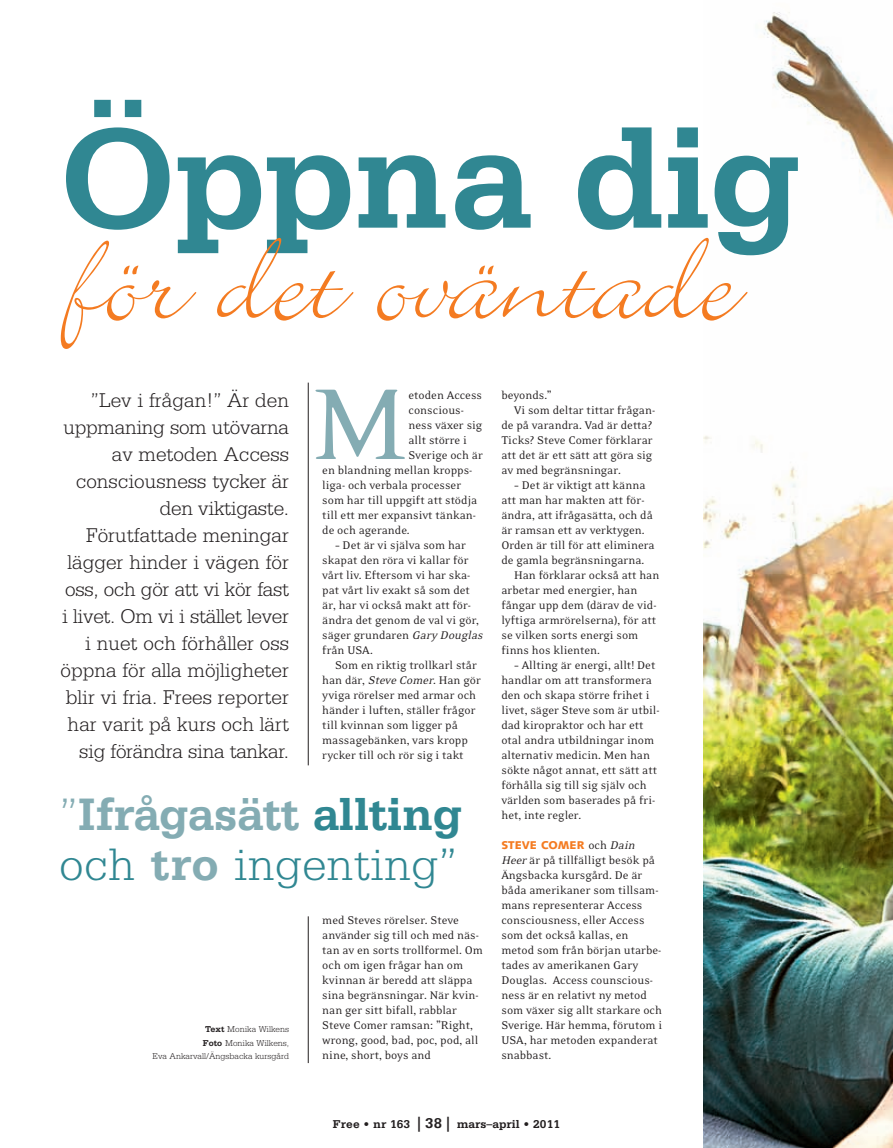
<style>
.page{position:relative;width:893px;height:1148px;background:#fff}
.page>*{position:absolute;margin:0;border:0;box-sizing:border-box;transform-origin:0 0}
.t1{font:700 150px "Serifa";letter-spacing:-.015em;color:#308792}
.t2{font:115.5px "Eidetic Neo";color:#84acb3}
.t3{font:103.5px "Bickley Script Com";color:#f47b21}
.t4{font:700 48px/49.5px "Serifa";letter-spacing:-.015em;color:#84acb3}
.t5{font:300 21px/27px "Serifa";color:#231f20;text-align:right}
.t6{font:12.75px/15px "Eidetic Neo";color:#231f20}
.t7{font:700 12px "Serifa";color:#231f20}
.t8{font:900 11.25px "Syntax";color:#f47b21}
.t9{font:300 9px/13.5px "Serifa";color:#231f20;text-align:right}
.s1{font-style:italic}
.s2{font-weight:300}
.s3{color:#308792}
.s4{font-weight:300;color:#308792}
.s5{font-weight:700}
.s6{font-family:"Eidetic Neo";font-weight:400;font-size:12.75px;color:#231f20}
.s7{font-family:"Eidetic Neo";font-weight:400;font-style:italic;font-size:12.75px;color:#231f20}
.s8{font-size:15px}
</style>
<div class="page">
<img style="left:704px;top:12px;width:189px;height:1136px">
<hr style="left:308px;top:383px;width:1px;height:382px;background:#231f20">
<hr style="left:308px;top:916px;width:1px;height:147px;background:#231f20">
<p class="t1" style="left:59px;top:130px;width:744px">Öppna dig</p>
<p class="t3" style="left:65px;top:206px;width:674px">för det oväntade</p>
<p class="t5" style="left:60px;top:388px;width:230px">”Lev i frågan!” Är den uppmaning som utövarna av metoden Access consciousness tycker är den viktigaste.<br>Förutfattade meningar lägger hinder i vägen för oss, och gör att vi kör fast i livet. Om vi i stället lever i nuet och förhåller oss öppna för alla möjligheter blir vi fria. Frees reporter har varit på kurs och lärt sig förändra sina tankar.</p>
<p class="t2" style="left:312px;top:351px;width:97px">M</p>
<p class="t6" style="left:408px;top:387px;width:75px">etoden Access</p>
<p class="t6" style="left:408px;top:402px;width:57px">conscious-</p>
<p class="t6" style="left:408px;top:417px;width:75px">ness växer sig</p>
<p class="t6" style="left:408px;top:432px;width:60px">allt större i</p>
<p class="t6" style="left:408px;top:447px;width:76px">Sverige och är</p>
<p class="t6" style="left:322px;top:462px;width:151px">en blandning mellan kropps -</p>
<p class="t6" style="left:322px;top:477px;width:140px">liga- och verbala processer</p>
<p class="t6" style="left:322px;top:492px;width:157px">som har till uppgift att stödja</p>
<p class="t6" style="left:322px;top:507px;width:155px">till ett mer expansivt tänkan-</p>
<p class="t6" style="left:322px;top:522px;width:89px">de och agerande.</p>
<p class="t6" style="left:335px;top:537px;width:132px">– Det är vi själva som har</p>
<p class="t6" style="left:322px;top:552px;width:148px">skapat den röra vi kallar för</p>
<p class="t6" style="left:322px;top:567px;width:150px">vårt liv. Eftersom vi har ska-</p>
<p class="t6" style="left:322px;top:582px;width:149px">pat vårt liv exakt så som det</p>
<p class="t6" style="left:322px;top:597px;width:150px">är, har vi också makt att för-</p>
<p class="t6" style="left:322px;top:612px;width:158px">ändra det genom de val vi gör,</p>
<p class="t6" style="left:322px;top:627px;width:164px">säger grundaren <span class="s1">Gary Douglas</span></p>
<p class="t6" style="left:322px;top:642px;width:52px">från USA.</p>
<p class="t6" style="left:335px;top:657px;width:143px">Som en riktig trollkarl står</p>
<p class="t6" style="left:322px;top:672px;width:160px">han där, <span class="s1">Steve Comer</span>. Han gör</p>
<p class="t6" style="left:322px;top:687px;width:155px">yviga rörelser med armar och</p>
<p class="t6" style="left:322px;top:702px;width:155px">händer i luften, ställer frågor</p>
<p class="t6" style="left:322px;top:717px;width:137px">till kvinnan som ligger på</p>
<p class="t6" style="left:322px;top:732px;width:147px">massagebänken, vars kropp</p>
<p class="t6" style="left:322px;top:747px;width:143px">rycker till och rör sig i takt</p>
<p class="t4" style="left:59px;top:794px;width:404px"><span class="s2">”</span>Ifrågasätt <span class="s3">allting </span><span class="s4">och</span> tro <span class="s4">ingenting”</span></p>
<p class="t9" style="left:153px;top:1023px;width:138px"><span class="s5">Text</span> Monika Wilkens<br><span class="s5">Foto</span> Monika Wilkens,<br>Eva Ankarvall/Ängsbacka kursgård</p>
<p class="t6" style="left:322px;top:912px;width:162px">med Steves rörelser. Steve använder sig till och med näs&shy;tan av en sorts trollformel. Om och om igen frågar han om kvinnan är beredd att släppa sina begränsningar. När kvin&shy;nan ger sitt bifall, rabblar<br>Steve Comer ramsan: ”Right, wrong, good, bad, poc, pod, all nine, short, boys and</p>
<p class="t6" style="left:501px;top:387px;width:52px">beyonds.”</p>
<p class="t6" style="left:514px;top:402px;width:142px">Vi som deltar tittar frågan-</p>
<p class="t6" style="left:501px;top:417px;width:152px">de på varandra. Vad är detta?</p>
<p class="t6" style="left:501px;top:432px;width:153px">Ticks? Steve Comer förklarar</p>
<p class="t6" style="left:501px;top:447px;width:152px">att det är ett sätt att göra sig</p>
<p class="t6" style="left:501px;top:462px;width:121px">av med begränsningar.</p>
<p class="t6" style="left:514px;top:477px;width:133px">– Det är viktigt att känna</p>
<p class="t6" style="left:501px;top:492px;width:145px">att man har makten att för-</p>
<p class="t6" style="left:501px;top:507px;width:153px">ändra, att ifrågasätta, och då</p>
<p class="t6" style="left:501px;top:522px;width:145px">är ramsan ett av verktygen.</p>
<p class="t6" style="left:501px;top:537px;width:155px">Orden är till för att eliminera</p>
<p class="t6" style="left:501px;top:552px;width:144px">de gamla begränsningarna.</p>
<p class="t6" style="left:514px;top:567px;width:147px">Han förklarar också att han</p>
<p class="t6" style="left:501px;top:582px;width:137px">arbetar med energier, han</p>
<p class="t6" style="left:501px;top:597px;width:156px">fångar upp dem (därav de vid-</p>
<p class="t6" style="left:501px;top:612px;width:156px">lyftiga armrörelserna), för att</p>
<p class="t6" style="left:501px;top:627px;width:138px">se vilken sorts energi som</p>
<p class="t6" style="left:501px;top:642px;width:100px">finns hos klienten.</p>
<p class="t6" style="left:501px;top:657px;width:160px;text-indent:13px">– Allting är energi, allt! Det handlar om att transformera den och skapa större frihet i livet, säger Steve som är utbil&shy;dad kiropraktor och har ett otal andra utbildningar inom alternativ medicin. Men han sökte något annat, ett sätt att förhålla sig till sig själv och världen som baserades på fri&shy;het, inte regler.</p>
<p class="t8" style="left:501px;top:840px;width:137px">STEVE COMER <span class="s6">och</span> <span class="s7">Dain</span></p>
<p class="t6" style="left:501px;top:852px;width:162px"><span class="s1">Heer</span>är på tillfälligt besök på<br>Ängsbacka kursgård. De är båda amerikaner som tillsam&shy;mans representerar Access consciousness, eller Access som det också kallas, en metod som från början utarbe&shy;tades av amerikanen Gary<br>Douglas. Access counscious&shy;ness är en relativt ny metod som växer sig allt starkare och<br>Sverige. Här hemma, förutom i<br>USA, har metoden expanderat snabbast.</p>
<p class="t7" style="left:333px;top:1120px;width:228px">Free • nr 163 <span class="s8">| 38 |</span> mars–april • 2011</p>
</div>
